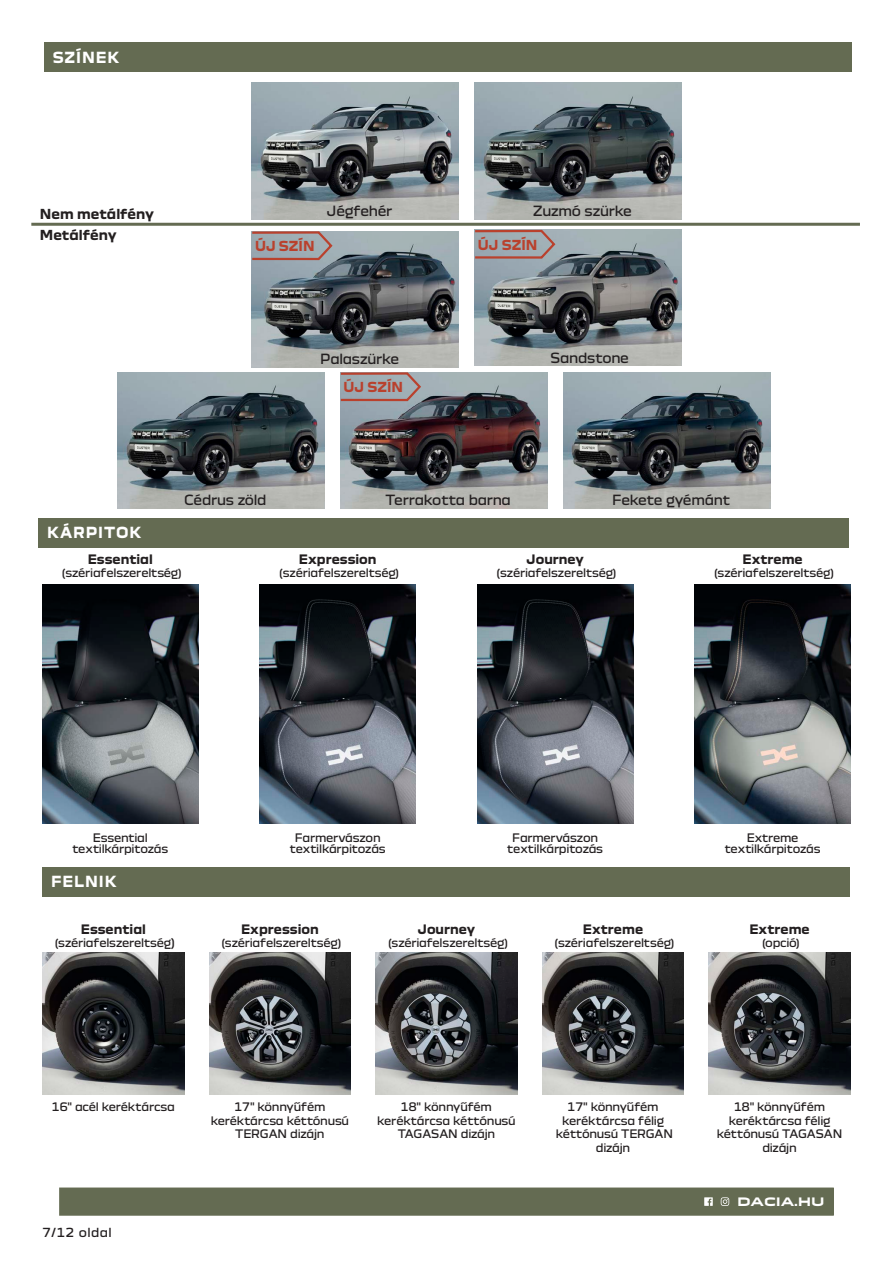
<style>
.page{position:relative;width:893px;height:1263px;background:#fff}
.page>*{position:absolute;margin:0;border:0;box-sizing:border-box;transform-origin:0 0}
.titulek{font:700 15px "Dacia Block";letter-spacing:.06em;color:#fff}
.Titre-fd-bleu{font:13.5px "Dacia Block";letter-spacing:-.02em;color:#231f20}
.Titre-fd-bleu-2{font:700 13.5px "Dacia Block";color:#231f20}
.Titre-fd-bleu-3{font:700 13.5px "Dacia Block";color:#b9412d}
.t1{font:700 12.75px "Dacia Block";color:#231f20}
.t2{font:12px "Dacia Block";letter-spacing:.035em;color:#231f20}
.t3{font:700 11.4px "Dacia Block Extended";letter-spacing:-.005em;color:#fff}
.t4{font:11.25px/13.5px "Dacia Block";letter-spacing:-.02em;color:#231f20;text-align:center}
.s1{font-size:12px}
</style>
<div class="page">
<div style="left:60px;top:1188px;width:773px;height:27px;background:#646b52"></div>
<svg style="left:704px;top:1197px;width:9px;height:9px"></svg>
<svg style="left:721px;top:1197px;width:8px;height:9px"></svg>
<div style="left:59px;top:1187px;width:775px;height:29px;border:2px solid #646b52"></div>
<img style="left:43px;top:584px;width:155px;height:239px">
<img style="left:695px;top:584px;width:155px;height:239px">
<img style="left:477px;top:584px;width:156px;height:239px">
<img style="left:260px;top:584px;width:156px;height:239px">
<div style="left:39px;top:518px;width:810px;height:30px;background:#646b52"></div>
<div style="left:44px;top:43px;width:808px;height:29px;background:#646b52"></div>
<div style="left:43px;top:867px;width:807px;height:29px;background:#646b52"></div>
<img style="left:43px;top:952px;width:141px;height:142px">
<img style="left:209px;top:952px;width:142px;height:142px">
<img style="left:376px;top:952px;width:141px;height:142px">
<img style="left:542px;top:953px;width:142px;height:141px">
<img style="left:709px;top:952px;width:141px;height:142px">
<img style="left:340px;top:372px;width:207px;height:136px">
<img style="left:563px;top:372px;width:207px;height:136px">
<img style="left:475px;top:230px;width:207px;height:136px">
<img style="left:475px;top:83px;width:207px;height:136px">
<img style="left:252px;top:83px;width:207px;height:136px">
<img style="left:118px;top:372px;width:207px;height:136px">
<img style="left:252px;top:231px;width:207px;height:136px">
<hr style="left:31px;top:223px;width:829px;height:3px;background:#646b52">
<svg style="left:474px;top:229px;width:83px;height:31px;background:#a19c9f"></svg>
<svg style="left:340px;top:372px;width:83px;height:30px;background:#a19c9f"></svg>
<svg style="left:251px;top:231px;width:83px;height:30px;background:#a19b9e"></svg>
<p class="titulek" style="left:53px;top:49px;width:68px">SZÍNEK</p>
<p class="Titre-fd-bleu" style="left:533px;top:200px;width:100px">Zuzmó szürke</p>
<p class="Titre-fd-bleu" style="left:327px;top:200px;width:67px">Jégfehér</p>
<p class="Titre-fd-bleu-2" style="left:40px;top:207px;width:116px">Nem metálfény</p>
<p class="Titre-fd-bleu-2" style="left:40px;top:228px;width:78px">Metálfény</p>
<p class="Titre-fd-bleu-3" style="left:478px;top:237px;width:61px">ÚJ SZÍN</p>
<p class="Titre-fd-bleu-3" style="left:255px;top:238px;width:61px">ÚJ SZÍN</p>
<p class="titulek" style="left:47px;top:524px;width:96px">KÁRPITOK</p>
<p class="Titre-fd-bleu" style="left:320px;top:348px;width:81px">Palaszürke</p>
<p class="Titre-fd-bleu-3" style="left:344px;top:379px;width:61px">ÚJ SZÍN</p>
<p class="Titre-fd-bleu" style="left:184px;top:489px;width:84px">Cédrus zöld</p>
<p class="Titre-fd-bleu" style="left:386px;top:489px;width:127px">Terrakotta barna</p>
<p class="Titre-fd-bleu" style="left:551px;top:347px;width:80px">Sandstone</p>
<p class="Titre-fd-bleu" style="left:612px;top:489px;width:119px">Fekete gyémánt</p>
<p class="t1" style="left:88px;top:552px;width:67px">Essential</p>
<p class="t4" style="left:62px;top:567px;width:122px">(szériafelszereltség)</p>
<p class="t1" style="left:299px;top:552px;width:79px">Expression</p>
<p class="t4" style="left:279px;top:567px;width:122px">(szériafelszereltség)</p>
<p class="t1" style="left:527px;top:552px;width:59px">Journey</p>
<p class="t4" style="left:497px;top:567px;width:122px">(szériafelszereltség)</p>
<p class="t1" style="left:742px;top:552px;width:62px">Extreme</p>
<p class="t4" style="left:714px;top:567px;width:122px">(szériafelszereltség)</p>
<p class="t4" style="left:72px;top:832px;width:97px;line-height:11.2px">Essential textilkárpitozás</p>
<p class="t4" style="left:507px;top:832px;width:97px;line-height:11.2px">Farmervászon textilkárpitozás</p>
<p class="t4" style="left:725px;top:832px;width:97px;line-height:11.2px">Extreme textilkárpitozás</p>
<p class="t4" style="left:290px;top:832px;width:97px;line-height:11.2px">Farmervászon textilkárpitozás</p>
<p class="titulek" style="left:51px;top:873px;width:67px">FELNIK</p>
<p class="t1" style="left:81px;top:922px;width:67px">Essential</p>
<p class="t4" style="left:55px;top:936px;width:122px">(szériafelszereltség<span class="s1">)</span></p>
<p class="t1" style="left:241px;top:922px;width:79px">Expression</p>
<p class="t4" style="left:221px;top:936px;width:122px">(szériafelszereltség)</p>
<p class="t1" style="left:418px;top:922px;width:59px">Journey</p>
<p class="t4" style="left:388px;top:936px;width:122px">(szériafelszereltség)</p>
<p class="t1" style="left:583px;top:922px;width:62px">Extreme</p>
<p class="t4" style="left:555px;top:936px;width:122px">(szériafelszereltség)</p>
<p class="t1" style="left:749px;top:922px;width:62px">Extreme</p>
<p class="t4" style="left:762px;top:936px;width:39px">(opció)</p>
<p class="t4" style="left:52px;top:1101px;width:125px">16" acél keréktárcsa</p>
<p class="t4" style="left:211px;top:1101px;width:140px">17" könnyűfém keréktárcsa kéttónusú<br>TERGAN dizájn</p>
<p class="t4" style="left:377px;top:1101px;width:140px">18" könnyűfém keréktárcsa kéttónusú<br>TAGASAN dizájn</p>
<p class="t4" style="left:556px;top:1101px;width:119px">17" könnyűfém keréktárcsa félig kéttónusú TERGAN dizájn</p>
<p class="t4" style="left:717px;top:1101px;width:127px">18" könnyűfém keréktárcsa félig kéttónusú TAGASAN dizájn</p>
<p class="t2" style="left:43px;top:1223px;width:71px">7/12 oldal</p>
<p class="t3" style="left:737px;top:1195px;width:89px">DACIA.HU</p>
</div>
